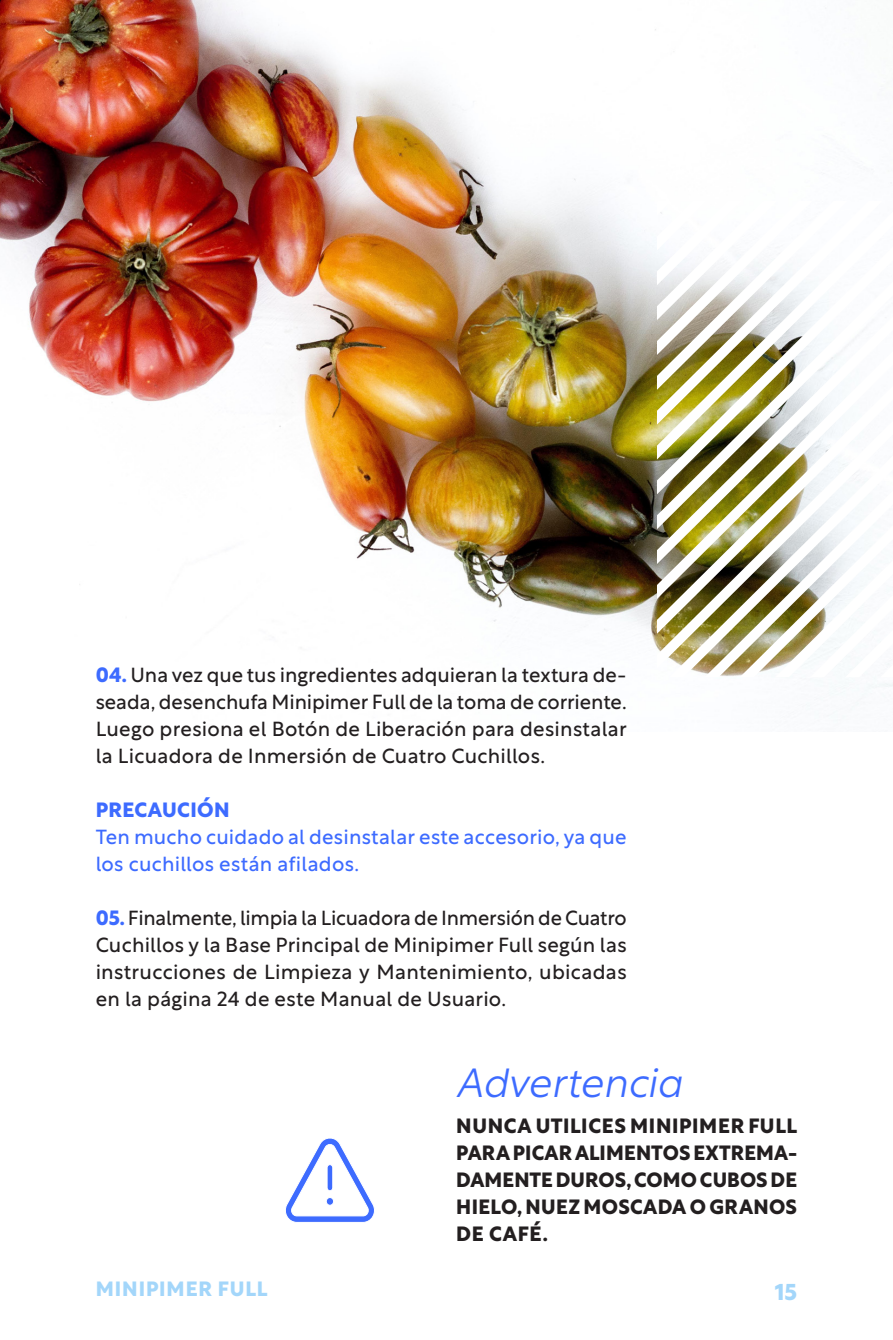
<style>
.page{position:relative;width:893px;height:1340px;background:#fff}
.page>*{position:absolute;margin:0;border:0;box-sizing:border-box;transform-origin:0 0}
.t1{font:italic 300 40.5px "Rustica";color:#3d6bff}
.t2{font:700 22.5px "Rustica";color:#a3d6fa}
.t3{font:20.25px/27px "Rustica";letter-spacing:.01em;color:#231f20;text-align:justify}
.t4{font:700 20.25px/27px "Rustica";letter-spacing:.01em;color:#231f20;text-align:justify}
.t5{font:20.25px/27px "Rustica";letter-spacing:.01em;color:#3d6bff}
.t6{font:700 20.25px "Rustica";letter-spacing:.045em;color:#a3d6fa}
.t7{font:700 20.25px "Rustica";letter-spacing:.015em;color:#3d6bff}
.s1{font-weight:700;color:#3d6bff}
</style>
<div class="page">
<img style="left:0;top:0;width:893px;height:710px">
<svg style="left:285px;top:1138px;width:89px;height:84px"></svg>
<div style="left:327px;top:1164px;width:6px;height:26px;background:#3d6bff;border-radius:3px"></div>
<div style="left:327px;top:1164px;width:6px;height:26px;border:1px solid #fff;border-radius:3px"></div>
<div style="left:326px;top:1197px;width:8px;height:8px;background:#3d6bff;border-radius:50%"></div>
<div style="left:326px;top:1197px;width:8px;height:8px;border:1px solid #fff;border-radius:50%"></div>
<svg style="left:657px;top:201px;width:225px;height:11px"></svg>
<svg style="left:657px;top:212px;width:236px;height:34px"></svg>
<svg style="left:657px;top:246px;width:236px;height:35px"></svg>
<svg style="left:657px;top:281px;width:236px;height:35px"></svg>
<svg style="left:657px;top:316px;width:236px;height:35px"></svg>
<svg style="left:657px;top:351px;width:236px;height:35px"></svg>
<svg style="left:657px;top:386px;width:236px;height:35px"></svg>
<img style="left:657px;top:421px;width:236px;height:247px">
<img style="left:669px;top:455px;width:224px;height:222px">
<img style="left:704px;top:490px;width:189px;height:187px">
<p class="t3" style="left:96px;top:658px;width:532px"><span class="s1">04.</span> Una vez que tus ingredientes adquieran la textura de&shy;seada, desenchufa Minipimer Full de la toma de corriente.<br>Luego presiona el Botón de Liberación para desinstalar la Licuadora de Inmersión de Cuatro Cuchillos.</p>
<p class="t7" style="left:96px;top:792px;width:135px">PRECAUCIÓN</p>
<p class="t5" style="left:96px;top:820px;width:532px">Ten mucho cuidado al desinstalar este accesorio, ya que los cuchillos están afilados.</p>
<p class="t3" style="left:96px;top:901px;width:533px"><span class="s1">05.</span> Finalmente, limpia la Licuadora de Inmersión de Cuatro Cuchillos y la Base Principal de Minipimer Full según las instrucciones de Limpieza y Mantenimiento, ubicadas en la página 24 de este Manual de Usuario.</p>
<p class="t1" style="left:456px;top:1047px;width:227px">Advertencia</p>
<p class="t4" style="left:456px;top:1110px;width:343px">NUNCA UTILICES MINIPIMER FULL PARA PICAR ALIMENTOS EXTREMA-DAMENTE DUROS, COMO CUBOS DE HIELO, NUEZ MOSCADA O GRANOS DE CAFÉ.</p>
<p class="t6" style="left:96px;top:1270px;width:173px">MINIPIMER FULL</p>
<p class="t2" style="left:775px;top:1272px;width:24px">15</p>
</div>
